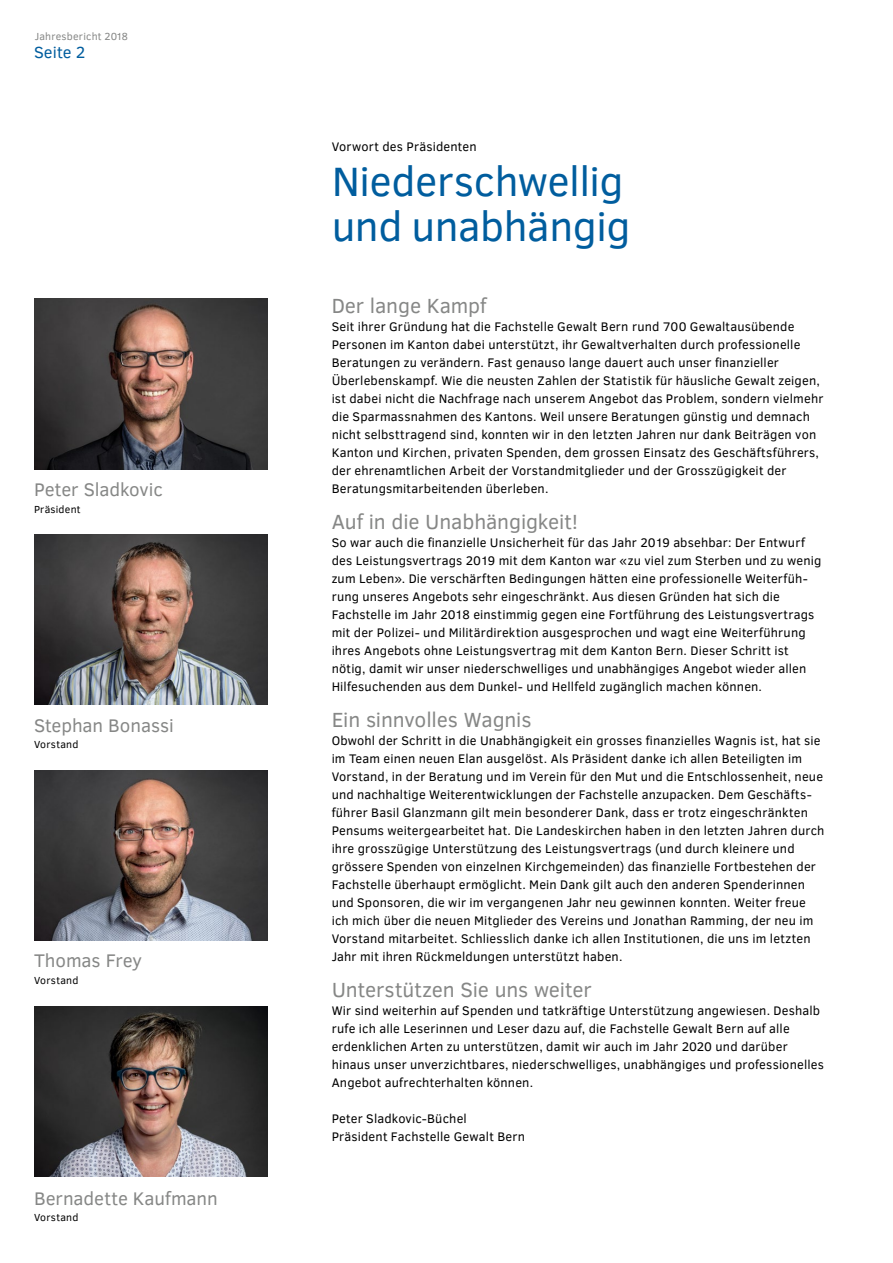
<style>
.page{position:relative;width:893px;height:1263px;background:#fff}
.page>*{position:absolute;margin:0;border:0;box-sizing:border-box;transform-origin:0 0}
.Titel_Gross{font:42px/45px "Clear Sans";letter-spacing:-.01em;color:#005d9e}
.GS{font:21px "Clear Sans";letter-spacing:-.005em;color:#868786}
.GS-2{font:18.75px "Clear Sans";letter-spacing:-.005em;color:#868786}
.GS_2{font:16.5px "Clear Sans";letter-spacing:.005em;color:#005d9e}
.fliesstext{font:12.75px/18px "Clear Sans";letter-spacing:.015em;color:#000}
.GS-3{font:10.5px "Clear Sans";letter-spacing:.02em;color:#000}
.GS-4{font:10.5px "Clear Sans";letter-spacing:.02em;color:#868786}
</style>
<div class="page">
<img style="left:34px;top:1006px;width:234px;height:171px">
<img style="left:34px;top:299px;width:234px;height:170px">
<img style="left:34px;top:535px;width:234px;height:170px">
<img style="left:34px;top:771px;width:234px;height:170px">
<p class="GS-4" style="left:35px;top:29px;width:95px">Jahresbericht 2018</p>
<p class="GS_2" style="left:34px;top:42px;width:53px">Seite 2</p>
<p class="GS-2" style="left:34px;top:477px;width:130px">Peter Sladkovic</p>
<p class="GS-3" style="left:34px;top:502px;width:48px">Präsident</p>
<p class="GS-2" style="left:34px;top:713px;width:141px">Stephan Bonassi</p>
<p class="GS-3" style="left:34px;top:737px;width:46px">Vorstand</p>
<p class="GS-2" style="left:34px;top:948px;width:110px">Thomas Frey</p>
<p class="GS-3" style="left:34px;top:973px;width:46px">Vorstand</p>
<p class="GS-2" style="left:34px;top:1186px;width:185px">Bernadette Kaufmann</p>
<p class="GS-3" style="left:34px;top:1210px;width:46px">Vorstand</p>
<p class="fliesstext" style="left:332px;top:137px;width:147px">Vorwort des Präsidenten</p>
<p class="Titel_Gross" style="left:332px;top:158px;width:300px">Niederschwellig und unabhängig</p>
<p class="GS" style="left:332px;top:291px;width:157px">Der lange Kampf</p>
<p class="fliesstext" style="left:332px;top:317px;width:493px">Seit ihrer Gründung hat die Fachstelle Gewalt Bern rund 700 Gewaltausübende Personen im Kanton dabei unterstützt, ihr Gewaltverhalten durch professionelle Beratungen zu verändern. Fast genauso lange dauert auch unser finanzieller Überlebenskampf. Wie die neusten Zahlen der Statistik für häusliche Gewalt zeigen, ist dabei nicht die Nachfrage nach unserem Angebot das Problem, sondern vielmehr die Sparmassnahmen des Kantons. Weil unsere Beratungen günstig und demnach nicht selbsttragend sind, konnten wir in den letzten Jahren nur dank Beiträgen von Kanton und Kirchen, privaten Spenden, dem grossen Einsatz des Geschäftsführers, der ehrenamtlichen Arbeit der Vorstandmitglieder und der Grosszügigkeit der Beratungsmitarbeitenden überleben.</p>
<p class="GS" style="left:332px;top:507px;width:248px">Auf in die Unabhängigkeit!</p>
<p class="fliesstext" style="left:332px;top:533px;width:491px">So war auch die finanzielle Unsicherheit für das Jahr 2019 absehbar: Der Entwurf des Leistungsvertrags 2019 mit dem Kanton war «zu viel zum Sterben und zu wenig zum Leben». Die verschärften Bedingungen hätten eine professionelle Weiterfüh&shy;rung unseres Angebots sehr eingeschränkt. Aus diesen Gründen hat sich die Fachstelle im Jahr 2018 einstimmig gegen eine Fortführung des Leistungsvertrags mit der Polizei- und Militärdirektion ausgesprochen und wagt eine Weiterführung ihres Angebots ohne Leistungsvertrag mit dem Kanton Bern. Dieser Schritt ist nötig, damit wir unser niederschwelliges und unabhängiges Angebot wieder allen Hilfesuchenden aus dem Dunkel- und Hellfeld zugänglich machen können.</p>
<p class="GS" style="left:332px;top:705px;width:201px">Ein sinnvolles Wagnis</p>
<p class="fliesstext" style="left:332px;top:731px;width:494px">Obwohl der Schritt in die Unabhängigkeit ein grosses finanzielles Wagnis ist, hat sie im Team einen neuen Elan ausgelöst. Als Präsident danke ich allen Beteiligten im Vorstand, in der Beratung und im Verein für den Mut und die Entschlossenheit, neue und nachhaltige Weiterentwicklungen der Fachstelle anzupacken. Dem Geschäfts&shy;führer Basil Glanzmann gilt mein besonderer Dank, dass er trotz eingeschränkten Pensums weitergearbeitet hat. Die Landeskirchen haben in den letzten Jahren durch ihre grosszügige Unterstützung des Leistungsvertrags (und durch kleinere und grössere Spenden von einzelnen Kirchgemeinden) das finanzielle Fortbestehen der Fachstelle überhaupt ermöglicht. Mein Dank gilt auch den anderen Spenderinnen und Sponsoren, die wir im vergangenen Jahr neu gewinnen konnten. Weiter freue ich mich über die neuen Mitglieder des Vereins und Jonathan Ramming, der neu im Vorstand mitarbeitet. Schliesslich danke ich allen Institutionen, die uns im letzten Jahr mit ihren Rückmeldungen unterstützt haben.</p>
<p class="GS" style="left:332px;top:975px;width:262px">Unterstützen Sie uns weiter</p>
<p class="fliesstext" style="left:332px;top:1001px;width:494px">Wir sind weiterhin auf Spenden und tatkräftige Unterstützung angewiesen. Deshalb rufe ich alle Leserinnen und Leser dazu auf, die Fachstelle Gewalt Bern auf alle erdenklichen Arten zu unterstützen, damit wir auch im Jahr 2020 und darüber hinaus unser unverzichtbares, niederschwelliges, unabhängiges und professionelles Angebot aufrechterhalten können.</p>
<p class="fliesstext" style="left:332px;top:1109px;width:137px">Peter Sladkovic-Büchel</p>
<p class="fliesstext" style="left:332px;top:1127px;width:195px">Präsident Fachstelle Gewalt Bern</p>
</div>
